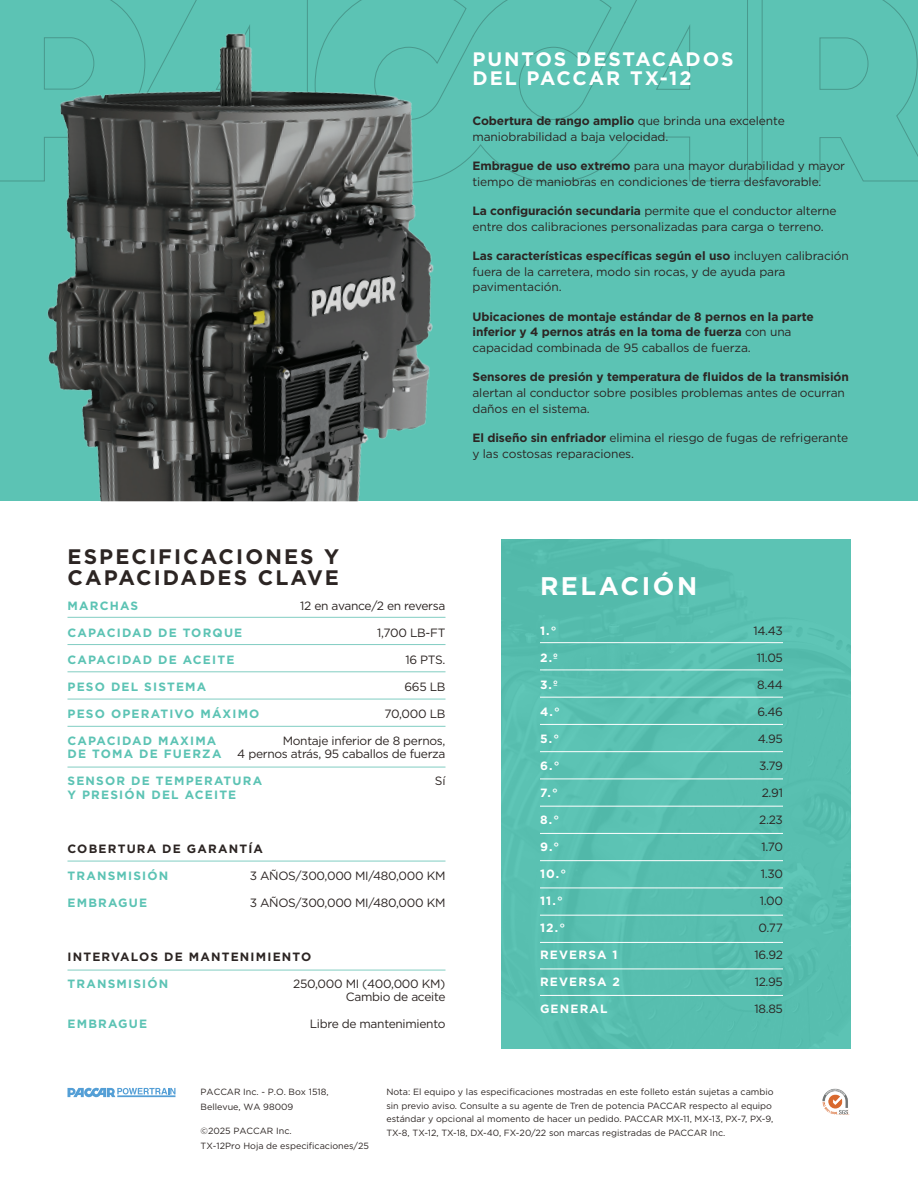
<style>
.page{position:relative;width:918px;height:1188px;background:#fff}
.page>*{position:absolute;margin:0;border:0;box-sizing:border-box;transform-origin:0 0}
.t1{font:700 25.5px "Gotham";letter-spacing:.1em;color:#fff}
.t2{font:700 21px/21px "Gotham";letter-spacing:.1em;color:#2c2523}
.t3{font:700 19.5px/19.5px "Gotham";letter-spacing:.1em;color:#fff}
.t4{font:12px/15.8px "Gotham";letter-spacing:-.01em;color:#2c2523}
.t5{font:700 12px/15.8px "Gotham";letter-spacing:-.01em;color:#2c2523}
.t6{font:700 12px/13.5px "Gotham";letter-spacing:.1em;color:#5cc3b4}
.t7{font:700 12px "Gotham";letter-spacing:.1em;color:#fff}
.t8{font:700 12px "Gotham";letter-spacing:.1em;color:#2c2523}
.t9{font:9px/13.5px "Gotham";color:#2c2523}
.s1{font-weight:700}
.s2{font-weight:400}
</style>
<div class="page">
<div style="left:501px;top:539px;width:349px;height:510px;background:#5cc3b4"></div>
<div style="left:0;top:0;width:918px;height:501px;background:#5cc3b4"></div>
<hr style="left:68px;top:617px;width:378px;height:1px;background:#81cdc2">
<hr style="left:68px;top:644px;width:378px;height:1px;background:#81cdc2">
<hr style="left:68px;top:672px;width:378px;height:1px;background:#81cdc2">
<hr style="left:68px;top:699px;width:378px;height:1px;background:#81cdc2">
<hr style="left:68px;top:726px;width:378px;height:1px;background:#81cdc2">
<hr style="left:68px;top:767px;width:378px;height:1px;background:#81cdc2">
<hr style="left:68px;top:861px;width:378px;height:1px;background:#81cdc2">
<hr style="left:68px;top:970px;width:378px;height:1px;background:#81cdc2">
<hr style="left:540px;top:642px;width:243px;height:1px;background:#fff">
<hr style="left:540px;top:670px;width:243px;height:1px;background:#fff">
<hr style="left:540px;top:697px;width:243px;height:1px;background:#fff">
<hr style="left:540px;top:724px;width:243px;height:1px;background:#fff">
<hr style="left:540px;top:751px;width:243px;height:1px;background:#fff">
<hr style="left:540px;top:779px;width:243px;height:1px;background:#fff">
<hr style="left:540px;top:806px;width:243px;height:1px;background:#fff">
<hr style="left:540px;top:888px;width:243px;height:1px;background:#fff">
<hr style="left:540px;top:915px;width:243px;height:1px;background:#fff">
<hr style="left:540px;top:942px;width:243px;height:1px;background:#fff">
<hr style="left:540px;top:969px;width:243px;height:1px;background:#fff">
<hr style="left:540px;top:860px;width:243px;height:1px;background:#fff">
<hr style="left:540px;top:833px;width:243px;height:1px;background:#fff">
<hr style="left:540px;top:995px;width:243px;height:1px;background:#fff">
<svg style="left:67px;top:1088px;width:109px;height:9px"></svg>
<img style="left:822px;top:1088px;width:28px;height:27px">
<img style="left:0;top:0;width:472px;height:501px">
<h3 class="t3" style="left:472px;top:49px;width:263px">PUNTOS DESTACADOS<br>DEL PACCAR TX-12</h3>
<p class="t4" style="left:472px;top:112px;width:314px"><span class="s1">Cobertura de rango amplio</span> que brinda una excelente maniobrabilidad a baja velocidad.</p>
<p class="t4" style="left:472px;top:157px;width:374px"><span class="s1">Embrague de uso extremo</span> para una mayor durabilidad y mayor tiempo de maniobras en condiciones de tierra desfavorable.</p>
<p class="t4" style="left:472px;top:202px;width:366px"><span class="s1">La configuración secundaria</span> permite que el conductor alterne entre dos calibraciones personalizadas para carga o terreno.</p>
<p class="t4" style="left:472px;top:247px;width:378px"><span class="s1">Las características específicas según el uso</span> incluyen calibración fuera de la carretera, modo sin rocas, y de ayuda para pavimentación.</p>
<p class="t5" style="left:472px;top:308px;width:343px">Ubicaciones de montaje estándar de 8 pernos en la parte inferior y 4 pernos atrás en la toma de fuerza <span class="s2">con una capacidad combinada de 95 caballos de fuerza.</span></p>
<p class="t5" style="left:472px;top:369px;width:378px">Sensores de presión y temperatura de fluidos de la transmisión</p>
<p class="t4" style="left:472px;top:385px;width:374px">alertan al conductor sobre posibles problemas antes de ocurran daños en el sistema.</p>
<p class="t4" style="left:472px;top:430px;width:377px"><span class="s1">El diseño sin enfriador</span> elimina el riesgo de fugas de refrigerante y las costosas reparaciones.</p>
<h2 class="t2" style="left:68px;top:546px;width:273px">ESPECIFICACIONES Y<br>CAPACIDADES CLAVE</h2>
<p class="t6" style="left:68px;top:599px;width:72px">MARCHAS</p>
<p class="t6" style="left:68px;top:626px;width:176px">CAPACIDAD DE TORQUE</p>
<p class="t6" style="left:68px;top:653px;width:168px">CAPACIDAD DE ACEITE</p>
<p class="t6" style="left:68px;top:680px;width:140px">PESO DEL SISTEMA</p>
<p class="t6" style="left:68px;top:707px;width:194px">PESO OPERATIVO MÁXIMO</p>
<p class="t6" style="left:68px;top:734px;width:155px">CAPACIDAD MAXIMA<br>DE TOMA DE FUERZA</p>
<p class="t6" style="left:68px;top:774px;width:196px">SENSOR DE TEMPERATURA<br>Y PRESIÓN DEL ACEITE</p>
<p class="t4" style="left:300px;top:597px;width:147px">12 en avance/2 en reversa</p>
<p class="t4" style="left:377px;top:624px;width:70px">1,700 LB-FT</p>
<p class="t4" style="left:405px;top:651px;width:42px">16 PTS.</p>
<p class="t4" style="left:404px;top:678px;width:43px">665 LB</p>
<p class="t4" style="left:385px;top:705px;width:62px">70,000 LB</p>
<p class="t4" style="left:237px;top:733px;width:210px;line-height:13.5px;text-align:right">Montaje inferior de 8 pernos,<br>4 pernos atrás, 95 caballos de fuerza</p>
<p class="t4" style="left:435px;top:773px;width:12px">Sí</p>
<p class="t8" style="left:68px;top:840px;width:197px">COBERTURA DE GARANTÍA</p>
<p class="t6" style="left:68px;top:869px;width:102px">TRANSMISIÓN</p>
<p class="t6" style="left:68px;top:896px;width:81px">EMBRAGUE</p>
<p class="t4" style="left:250px;top:867px;width:197px">3 AÑOS/300,000 MI/480,000 KM</p>
<p class="t4" style="left:250px;top:894px;width:197px">3 AÑOS/300,000 MI/480,000 KM</p>
<p class="t8" style="left:68px;top:948px;width:245px">INTERVALOS DE MANTENIMIENTO</p>
<p class="t6" style="left:68px;top:977px;width:102px">TRANSMISIÓN</p>
<p class="t6" style="left:68px;top:1017px;width:81px">EMBRAGUE</p>
<p class="t4" style="left:293px;top:976px;width:154px;line-height:13.5px;text-align:right">250,000 MI (400,000 KM)<br>Cambio de aceite</p>
<p class="t4" style="left:310px;top:1016px;width:137px">Libre de mantenimiento</p>
<h1 class="t1" style="left:540px;top:569px;width:159px">RELACIÓN</h1>
<p class="t7" style="left:540px;top:623px;width:18px">1.°</p>
<p class="t7" style="left:540px;top:650px;width:19px">2.º</p>
<p class="t7" style="left:540px;top:677px;width:19px">3.º</p>
<p class="t7" style="left:540px;top:704px;width:21px">4.°</p>
<p class="t7" style="left:540px;top:731px;width:21px">5.°</p>
<p class="t7" style="left:540px;top:758px;width:21px">6.°</p>
<p class="t7" style="left:540px;top:785px;width:19px">7.°</p>
<p class="t7" style="left:540px;top:812px;width:21px">8.°</p>
<p class="t7" style="left:540px;top:839px;width:21px">9.°</p>
<p class="t7" style="left:540px;top:866px;width:28px">10.°</p>
<p class="t7" style="left:540px;top:893px;width:24px">11.°</p>
<p class="t7" style="left:540px;top:920px;width:27px">12.°</p>
<p class="t7" style="left:540px;top:947px;width:79px">REVERSA 1</p>
<p class="t7" style="left:540px;top:974px;width:82px">REVERSA 2</p>
<p class="t7" style="left:540px;top:1001px;width:69px">GENERAL</p>
<p class="t4" style="left:754px;top:623px;width:31px">14.43</p>
<p class="t4" style="left:757px;top:650px;width:28px">11.05</p>
<p class="t4" style="left:757px;top:677px;width:27px">8.44</p>
<p class="t4" style="left:757px;top:704px;width:27px">6.46</p>
<p class="t4" style="left:758px;top:731px;width:27px">4.95</p>
<p class="t4" style="left:759px;top:758px;width:25px">3.79</p>
<p class="t4" style="left:762px;top:785px;width:23px">2.91</p>
<p class="t4" style="left:759px;top:812px;width:25px">2.23</p>
<p class="t4" style="left:761px;top:839px;width:23px">1.70</p>
<p class="t4" style="left:761px;top:866px;width:24px">1.30</p>
<p class="t4" style="left:760px;top:893px;width:25px">1.00</p>
<p class="t4" style="left:759px;top:920px;width:26px">0.77</p>
<p class="t4" style="left:754px;top:947px;width:30px">16.92</p>
<p class="t4" style="left:755px;top:974px;width:30px">12.95</p>
<p class="t4" style="left:754px;top:1001px;width:30px">18.85</p>
<p class="t9" style="left:201px;top:1084px;width:130px;line-height:15px">PACCAR Inc. - P.O. Box 1518,<br>Bellevue, WA 98009</p>
<p class="t9" style="left:201px;top:1123px;width:170px;line-height:15px">©2025 PACCAR Inc.<br>TX-12Pro Hoja de especificaciones/25</p>
<p class="t9" style="left:386px;top:1085px;width:389px">Nota: El equipo y las especificaciones mostradas en este folleto están sujetas a cambio sin previo aviso. Consulte a su agente de Tren de potencia PACCAR respecto al equipo estándar y opcional al momento de hacer un pedido. PACCAR MX-11, MX-13, PX-7, PX-9, TX-8, TX-12, TX-18, DX-40, FX-20/22 son marcas registradas de PACCAR Inc.</p>
</div>
